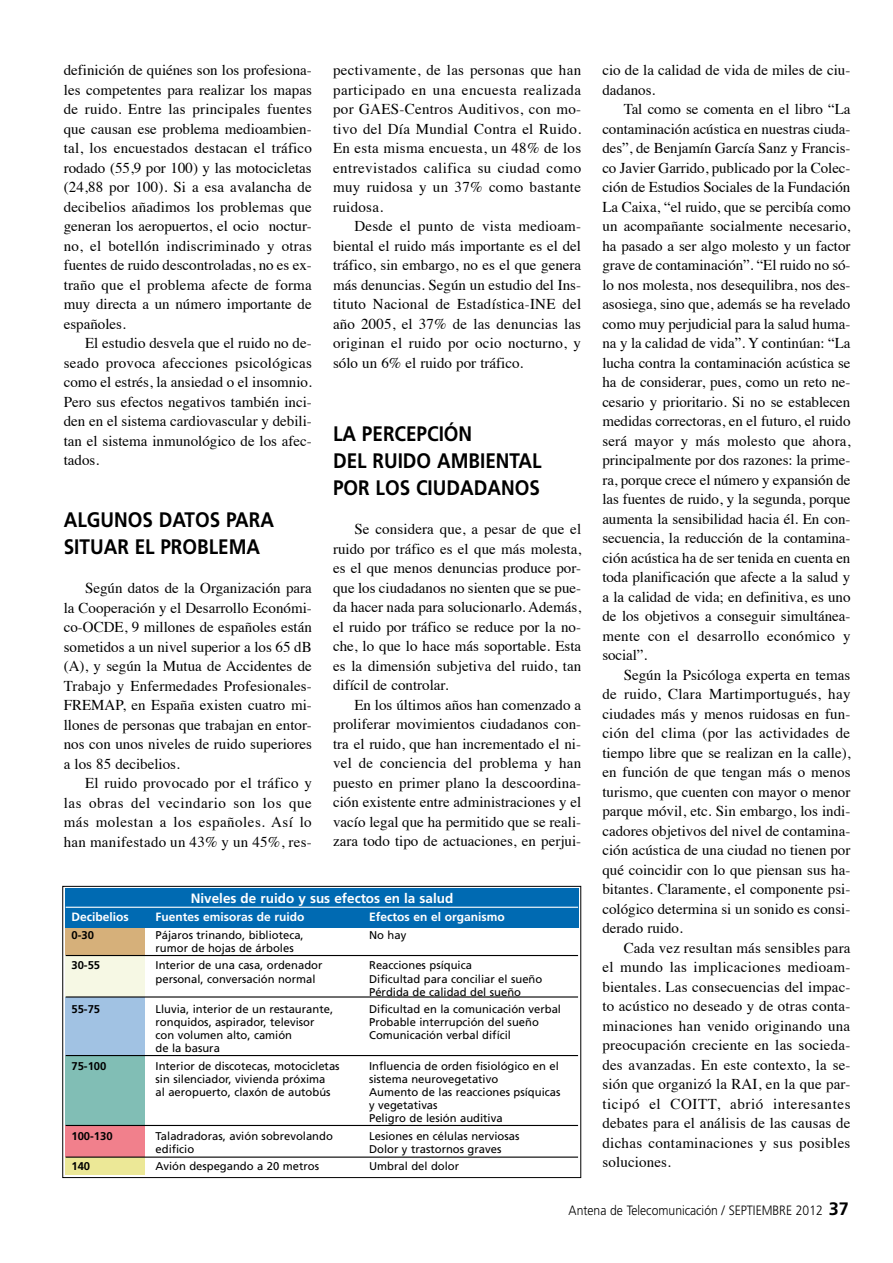
<style>
.page{position:relative;width:893px;height:1263px;background:#fff}
.page>*{position:absolute;margin:0;border:0;box-sizing:border-box;transform-origin:0 0}
.t1{font:700 21px/27px "Frutiger";color:#000;scale:.9 1}
.t2{font:15px/19.5px "Times";color:#000;text-align:justify}
.t3{font:300 13.5px "Frutiger";color:#000;scale:.9 1}
.t4{font:700 13.5px "Frutiger";color:#fff}
.t5{font:700 12px "Frutiger";color:#fff}
.t6{font:11.25px/13.2px "Frutiger";color:#000}
.t7{font:700 11.25px "Frutiger";color:#000}
.s1{font-weight:700;font-size:18px}
</style>
<div class="page">
<div style="left:62px;top:886px;width:519px;height:292px;background:#fff;border:1px solid #000"></div>
<div style="left:66px;top:888px;width:513px;height:40px;background:#006ab2"></div>
<div style="left:66px;top:928px;width:79px;height:27px;background:#d6b07a"></div>
<div style="left:66px;top:955px;width:79px;height:42px;background:#f6f8e4"></div>
<div style="left:66px;top:997px;width:79px;height:58px;background:#a1c2e3"></div>
<div style="left:66px;top:1056px;width:79px;height:69px;background:#81beb5"></div>
<div style="left:66px;top:1125px;width:79px;height:31px;background:#f1808c"></div>
<div style="left:66px;top:1157px;width:79px;height:17px;background:#ece897"></div>
<hr style="left:66px;top:955px;width:512px;height:1px;background:#000">
<hr style="left:66px;top:907px;width:512px;height:1px;background:#fff">
<hr style="left:66px;top:996px;width:512px;height:1px;background:#000">
<hr style="left:66px;top:1055px;width:512px;height:1px;background:#000">
<hr style="left:66px;top:1125px;width:512px;height:1px;background:#000">
<hr style="left:66px;top:1156px;width:512px;height:2px;background:#000">
<p class="t2" style="left:64px;top:59px;width:250px">definición de quiénes son los profesiona&shy;les competentes para realizar los mapas de ruido. Entre las principales fuentes que causan ese problema medioambien&shy;tal, los encuestados destacan el tráfico rodado (55,9 por 100) y las motocicletas (24,88 por 100). Si a esa avalancha de decibelios añadimos los problemas que generan los aeropuertos, el ocio noctur&shy;no, el botellón indiscriminado y otras fuentes de ruido descontroladas, no es ex&shy;traño que el problema afecte de forma muy directa a un número importante de españoles.</p>
<p class="t2" style="left:64px;top:332px;width:250px;text-indent:21px">El estudio desvela que el ruido no de&shy;seado provoca afecciones psicológicas como el estrés, la ansiedad o el insomnio.<br>Pero sus efectos negativos también inci&shy;den en el sistema cardiovascular y debili&shy;tan el sistema inmunológico de los afec&shy;tados.</p>
<h1 class="t1" style="left:64px;top:506px;width:232px">Algunos datos para situar el problema</h1>
<p class="t2" style="left:64px;top:577px;width:250px;text-indent:21px">Según datos de la Organización para la Cooperación y el Desarrollo Económi&shy;co-OCDE, 9 millones de españoles están sometidos a un nivel superior a los 65 dB (A), y según la Mutua de Accidentes de Trabajo y Enfermedades Profesionales-FREMAP, en España existen cuatro mi&shy;llones de personas que trabajan en entor&shy;nos con unos niveles de ruido superiores a los 85 decibelios.</p>
<p class="t2" style="left:64px;top:772px;width:250px;text-indent:21px">El ruido provocado por el tráfico y las obras del vecindario son los que más molestan a los españoles. Así lo han manifestado un 43% y un 45%, res-</p>
<p class="t2" style="left:333px;top:59px;width:250px">pectivamente, de las personas que han participado en una encuesta realizada por GAES-Centros Auditivos, con mo&shy;tivo del Día Mundial Contra el Ruido.<br>En esta misma encuesta, un 48% de los entrevistados califica su ciudad como muy ruidosa y un 37% como bastante ruidosa.</p>
<p class="t2" style="left:333px;top:215px;width:250px;text-indent:21px">Desde el punto de vista medioam&shy;biental el ruido más importante es el del tráfico, sin embargo, no es el que genera más denuncias. Según un estudio del Ins&shy;tituto Nacional de Estadística-INE del año 2005, el 37% de las denuncias las originan el ruido por ocio nocturno, y sólo un 6% el ruido por tráfico.</p>
<h1 class="t1" style="left:333px;top:420px;width:233px">La percepción<br>de l ruido ambie ntal por los ciudada</h1>
<h1 class="t1" style="left:501px;top:474px;width:42px">nos</h1>
<p class="t2" style="left:333px;top:518px;width:250px;text-indent:21px">Se considera que, a pesar de que el ruido por tráfico es el que más molesta, es el que menos denuncias produce por&shy;que los ciudadanos no sienten que se pue&shy;da hacer nada para solucionarlo. Además, el ruido por tráfico se reduce por la no&shy;che, lo que lo hace más soportable. Esta es la dimensión subjetiva del ruido, tan difícil de controlar.</p>
<p class="t2" style="left:333px;top:693px;width:250px;text-indent:21px">En los últimos años han comenzado a proliferar movimientos ciudadanos con&shy;tra el ruido, que han incrementado el ni&shy;vel de conciencia del problema y han puesto en primer plano la descoordina&shy;ción existente entre administraciones y el vacío legal que ha permitido que se reali&shy;zara todo tipo de actuaciones, en perjui-</p>
<p class="t4" style="left:191px;top:890px;width:264px">Niveles de ruido y sus efectos en la salud</p>
<p class="t5" style="left:71px;top:910px;width:59px">Decibelios</p>
<p class="t5" style="left:156px;top:910px;width:151px">Fuentes emisoras de ruido</p>
<p class="t5" style="left:369px;top:910px;width:137px">Efectos en el organismo</p>
<p class="t7" style="left:71px;top:928px;width:24px">0-30</p>
<p class="t6" style="left:156px;top:928px;width:150px">Pájaros trinando, biblioteca,</p>
<p class="t6" style="left:369px;top:928px;width:39px">No hay</p>
<p class="t6" style="left:156px;top:941px;width:140px">rumor de hojas de árboles</p>
<p class="t7" style="left:71px;top:959px;width:30px">30-55</p>
<p class="t6" style="left:156px;top:959px;width:168px">Interior de una casa, ordenador</p>
<p class="t6" style="left:369px;top:959px;width:104px">Reacciones psíquica</p>
<p class="t6" style="left:156px;top:972px;width:162px">personal, conversación normal</p>
<p class="t6" style="left:369px;top:972px;width:175px">Dificultad para conciliar el sueño<br>Pérdida de calidad del sueño</p>
<p class="t7" style="left:71px;top:1002px;width:30px">55-75</p>
<p class="t6" style="left:156px;top:1002px;width:179px">Lluvia, interior de un restaurante,</p>
<p class="t6" style="left:369px;top:1002px;width:193px">Dificultad en la comunicación verbal</p>
<p class="t6" style="left:156px;top:1015px;width:161px">ronquidos, aspirador, televisor</p>
<p class="t6" style="left:369px;top:1015px;width:171px">Probable interrupción del sueño</p>
<p class="t6" style="left:156px;top:1029px;width:138px">con volumen alto, camión</p>
<p class="t6" style="left:369px;top:1029px;width:143px">Comunicación verbal difícil</p>
<p class="t6" style="left:156px;top:1042px;width:66px">de la basura</p>
<p class="t7" style="left:71px;top:1059px;width:37px">75-100</p>
<p class="t6" style="left:156px;top:1059px;width:186px">Interior de discotecas, motocicletas</p>
<p class="t6" style="left:369px;top:1059px;width:191px">Influencia de orden fisiológico en el</p>
<p class="t6" style="left:156px;top:1072px;width:171px">sin silenciador, vivienda próxima</p>
<p class="t6" style="left:369px;top:1072px;width:131px">sistema neurovegetativo</p>
<p class="t6" style="left:156px;top:1085px;width:177px">al aeropuerto, claxón de autobús</p>
<p class="t6" style="left:369px;top:1085px;width:193px">Aumento de las reacciones psíquicas y vegetativas<br>Peligro de lesión auditiva</p>
<p class="t7" style="left:71px;top:1129px;width:43px">100-130</p>
<p class="t6" style="left:156px;top:1129px;width:179px">Taladradoras, avión sobrevolando</p>
<p class="t6" style="left:369px;top:1129px;width:152px">Lesiones en células nerviosas</p>
<p class="t6" style="left:156px;top:1142px;width:40px">edificio</p>
<p class="t6" style="left:369px;top:1142px;width:134px">Dolor y trastornos graves</p>
<p class="t7" style="left:71px;top:1160px;width:20px">140</p>
<p class="t6" style="left:156px;top:1159px;width:165px">Avión despegando a 20 metros</p>
<p class="t6" style="left:369px;top:1159px;width:92px">Umbral del dolor</p>
<p class="t2" style="left:602px;top:59px;width:250px">cio de la calidad de vida de miles de ciu&shy;dadanos.</p>
<p class="t2" style="left:602px;top:98px;width:250px;text-indent:21px">Tal como se comenta en el libro “La contaminación acústica en nuestras ciuda&shy;des”, de Benjamín García Sanz y Francis&shy;co Javier Garrido, publicado por la Colec&shy;ción de Estudios Sociales de la Fundación La Caixa, “el ruido, que se percibía como un acompañante socialmente necesario, ha pasado a ser algo molesto y un factor grave de contaminación”. “El ruido no só&shy;lo nos molesta, nos desequilibra, nos des&shy;asosiega, sino que, además se ha revelado como muy perjudicial para la salud huma&shy;na y la calidad de vida”. Y continúan: “La lucha contra la contaminación acústica se ha de considerar, pues, como un reto ne&shy;cesario y prioritario. Si no se establecen medidas correctoras, en el futuro, el ruido será mayor y más molesto que ahora, principalmente por dos razones: la prime&shy;ra, porque crece el número y expansión de las fuentes de ruido, y la segunda, porque aumenta la sensibilidad hacia él. En con&shy;secuencia, la reducción de la contamina&shy;ción acústica ha de ser tenida en cuenta en toda planificación que afecte a la salud y a la calidad de vida; en definitiva, es uno de los objetivos a conseguir simultánea&shy;mente con el desarrollo económico y social”.</p>
<p class="t2" style="left:602px;top:663px;width:250px;text-indent:21px">Según la Psicóloga experta en temas de ruido, Clara Martimportugués, hay ciudades más y menos ruidosas en fun&shy;ción del clima (por las actividades de tiempo libre que se realizan en la calle), en función de que tengan más o menos turismo, que cuenten con mayor o menor parque móvil, etc. Sin embargo, los indi&shy;cadores objetivos del nivel de contamina&shy;ción acústica de una ciudad no tienen por qué coincidir con lo que piensan sus ha&shy;bitantes. Claramente, el componente psi&shy;cológico determina si un sonido es consi&shy;derado ruido.</p>
<p class="t2" style="left:602px;top:936px;width:250px;text-indent:21px">Cada vez resultan más sensibles para el mundo las implicaciones medioam&shy;bientales. Las consecuencias del impac&shy;to acústico no deseado y de otras conta&shy;minaciones han venido originando una preocupación creciente en las socieda&shy;des avanzadas. En este contexto, la se&shy;sión que organizó la RAI, en la que par&shy;ticipó el COITT, abrió interesantes debates para el análisis de las causas de dichas contaminaciones y sus posibles soluciones.</p>
<p class="t3" style="left:569px;top:1202px;width:313px">Antena de Telecomunicación / SEPTIEMBRE 2012 <span class="s1">37</span></p>
</div>
